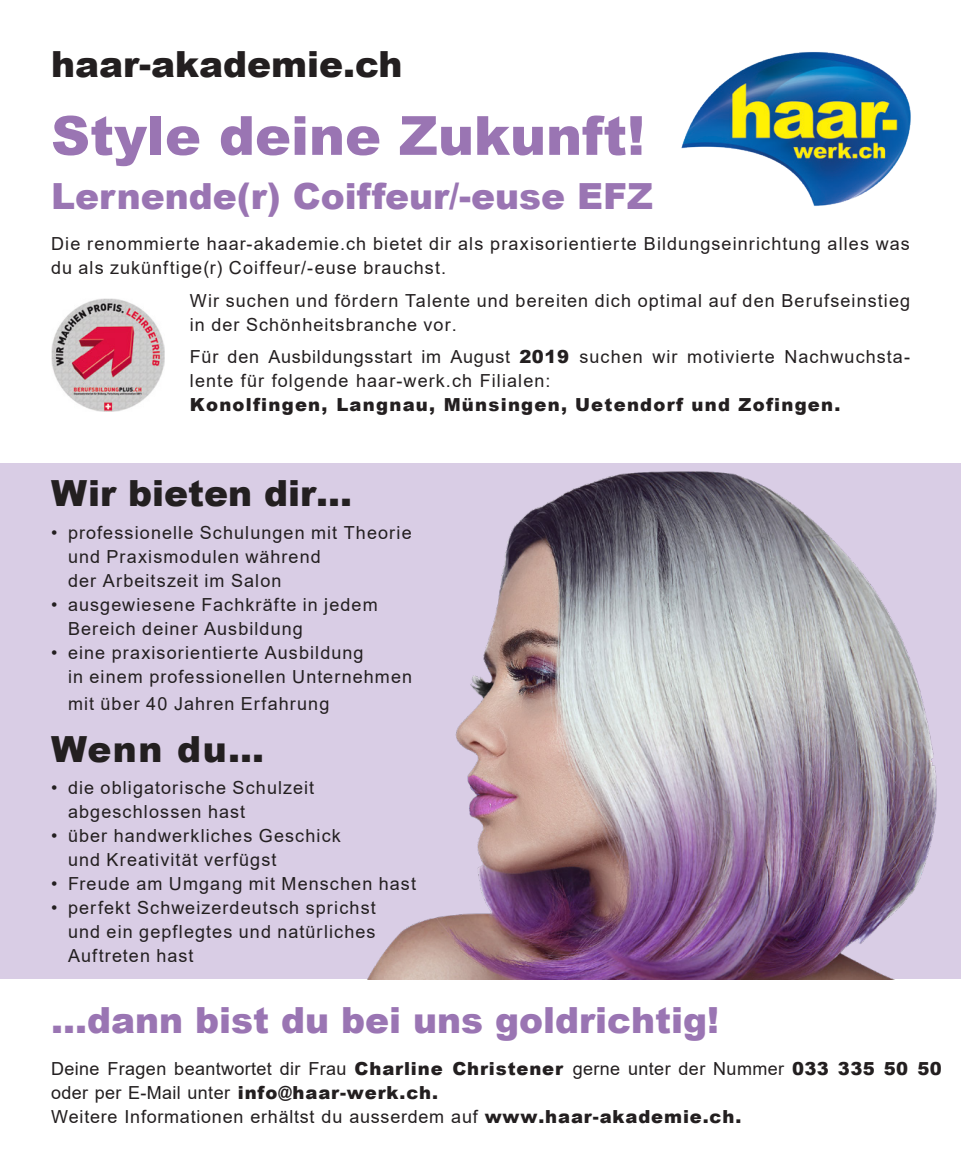
<style>
.page{position:relative;width:961px;height:1174px;background:#fff}
.page>*{position:absolute;margin:0;border:0;box-sizing:border-box;transform-origin:0 0}
.t1{font:900 54px "Arial";color:#9a75b3}
.t2{font:900 36px "Arial";color:#9a75b3}
.t3{font:900 36px "Arial";color:#231f20}
.t4{font:18px/24px "Arial";letter-spacing:.06em;color:#231f20}
.t5{font:18px/24px "Arial";letter-spacing:.02em;color:#231f20}
.s1{font-weight:900}
</style>
<div class="page">
<div style="left:0;top:463px;width:961px;height:516px;background:#d9cde5"></div>
<img style="left:681px;top:52px;width:230px;height:154px">
<img style="left:367px;top:471px;width:570px;height:508px">
<img style="left:52px;top:299px;width:113px;height:113px">
<p class="t3" style="left:51px;top:38px;width:353px">haar-akademie.ch</p>
<p class="t1" style="left:51px;top:96px;width:596px">Style deine Zukunft!</p>
<p class="t2" style="left:51px;top:170px;width:604px">Lernende(r) Coiffeur/-euse EFZ</p>
<p class="t4" style="left:51px;top:232px;width:860px">Die renommierte haar-akademie.ch bietet dir als praxisorientierte Bildungseinrichtung alles was du als zukünftige(r) Coiffeur/-euse brauchst.</p>
<p class="t4" style="left:190px;top:288px;width:722px">Wir suchen und fördern Talente und bereiten dich optimal auf den Berufseinstieg in der Schönheitsbranche vor.</p>
<p class="t4" style="left:190px;top:344px;width:722px">Für den Ausbildungsstart im August <span class="s1">2019</span> suchen wir motivierte Nachwuchsta&shy;lente für folgende haar-werk.ch Filialen:<br><span class="s1">Konolfingen, Langnau, Münsingen, Uetendorf und Zofingen.</span></p>
<p class="t3" style="left:51px;top:467px;width:303px">Wir bieten dir…</p>
<p class="t4" style="left:68px;top:520px;width:345px;text-indent:-17px">• professionelle Schulungen mit Theorie und Praxismodulen während<br>der Arbeitszeit im Salon</p>
<p class="t4" style="left:68px;top:592px;width:311px;text-indent:-17px">• ausgewiesene Fachkräfte in jedem<br>Bereich deiner Ausbildung</p>
<p class="t4" style="left:68px;top:640px;width:346px;text-indent:-17px">• eine praxisorientierte Ausbildung<br>in einem professionellen Unternehmen</p>
<p class="t4" style="left:68px;top:691px;width:263px">mit über 40 Jahren Erfahrung</p>
<p class="t3" style="left:51px;top:722px;width:215px">Wenn du…</p>
<p class="t4" style="left:68px;top:775px;width:248px;text-indent:-17px">• die obligatorische Schulzeit abgeschlossen hast</p>
<p class="t4" style="left:68px;top:823px;width:274px;text-indent:-17px">• über handwerkliches Geschick und Kreativität verfügst</p>
<p class="t4" style="left:51px;top:871px;width:366px">• Freude am Umgang mit Menschen hast</p>
<p class="t4" style="left:68px;top:895px;width:309px;text-align:justify;text-indent:-17px">• perfekt Schweizerdeutsch sprichst und ein gepflegtes und natürliches Auftreten hast</p>
<p class="t2" style="left:51px;top:994px;width:669px">...dann bist du bei uns goldrichtig!</p>
<p class="t5" style="left:51px;top:1056px;width:892px">Deine Fragen beantwortet dir Frau <span class="s1">Charline Christener</span> gerne unter der Nummer <span class="s1">033 335 50 50 </span>oder per E-Mail unter <span class="s1">info@haar-werk.ch.<br></span>Weitere Informationen erhältst du ausserdem auf <span class="s1">www.haar-akademie.ch.</span></p>
</div>
